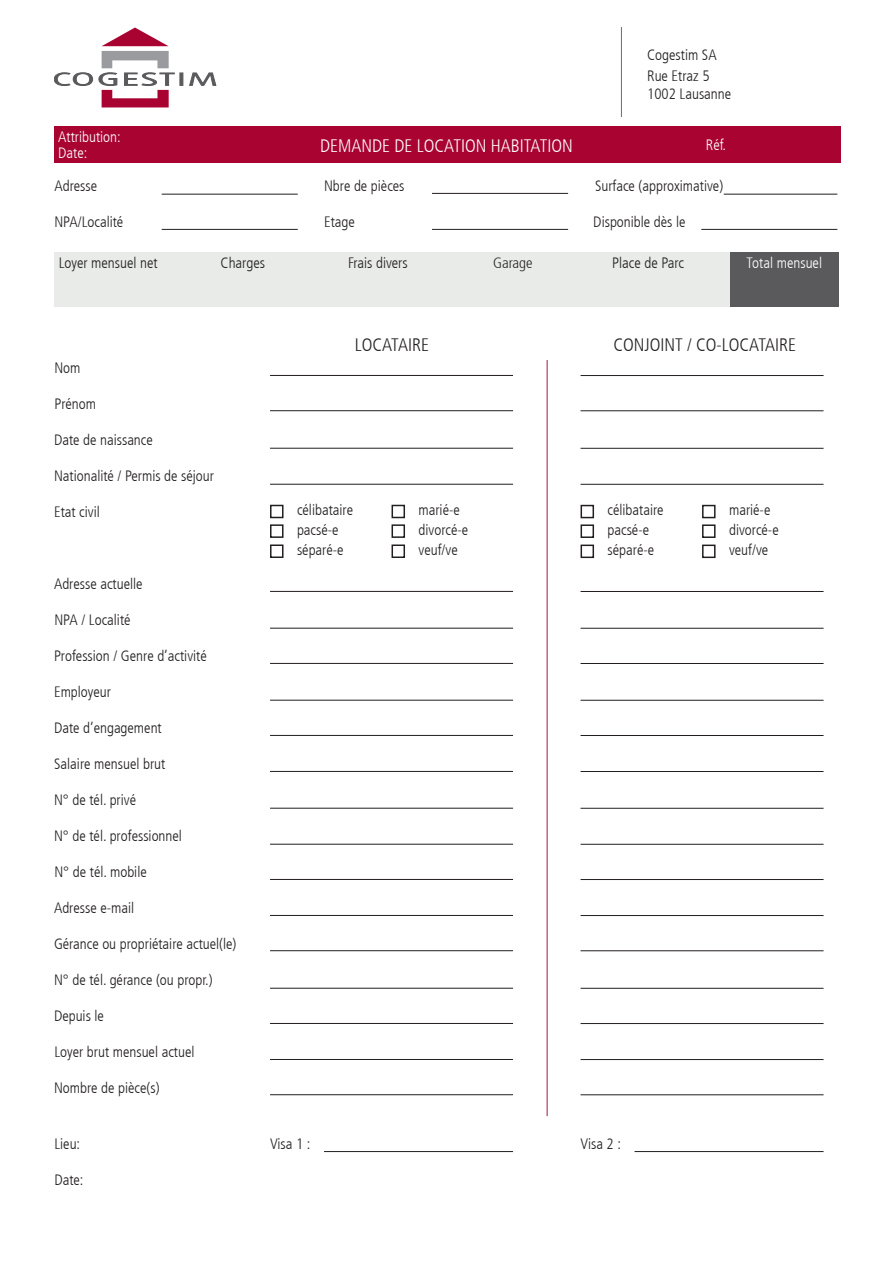
<style>
.page{position:relative;width:893px;height:1263px;background:#fff}
.page>*{position:absolute;margin:0;border:0;box-sizing:border-box;transform-origin:0 0}
.t1{font:300 condensed 18px "Frutiger 47";color:#231f20}
.t2{font:300 condensed 18px "Frutiger 47";color:#fff}
.t3{font:300 condensed 15px/21.6px "Frutiger 47";color:#231f20}
.t4{font:300 condensed 15px "Frutiger 47";color:#fff}
.t5{font:300 expanded 15px "Frutiger 47 Light Cn";color:#231f20}
</style>
<div class="page">
<div style="left:54px;top:126px;width:786px;height:36px;background:#a90332"></div>
<div style="left:55px;top:252px;width:680px;height:54px;background:#e8ebe8"></div>
<svg style="left:54px;top:72px;width:39px;height:14px"></svg>
<svg style="left:189px;top:73px;width:27px;height:13px"></svg>
<svg style="left:99px;top:28px;width:84px;height:79px"></svg>
<div style="left:54px;top:252px;width:108px;height:54px;background:#e8ebe8"></div>
<div style="left:730px;top:252px;width:108px;height:54px;background:#5a5a5d"></div>
<hr style="left:621px;top:27px;width:1px;height:90px;background:#6c6d70">
<hr style="left:547px;top:360px;width:1px;height:756px;background:#a41b3c">
<hr style="left:270px;top:375px;width:243px;height:1px;background:#231f20">
<hr style="left:270px;top:484px;width:243px;height:1px;background:#231f20">
<hr style="left:270px;top:844px;width:243px;height:1px;background:#231f20">
<hr style="left:270px;top:808px;width:243px;height:1px;background:#231f20">
<hr style="left:270px;top:771px;width:243px;height:1px;background:#231f20">
<hr style="left:270px;top:735px;width:243px;height:1px;background:#231f20">
<hr style="left:270px;top:700px;width:243px;height:1px;background:#231f20">
<hr style="left:270px;top:663px;width:243px;height:1px;background:#231f20">
<hr style="left:270px;top:628px;width:243px;height:1px;background:#231f20">
<hr style="left:270px;top:448px;width:243px;height:1px;background:#231f20">
<hr style="left:270px;top:591px;width:243px;height:1px;background:#231f20">
<hr style="left:270px;top:410px;width:243px;height:1px;background:#231f20">
<hr style="left:270px;top:950px;width:243px;height:1px;background:#231f20">
<hr style="left:270px;top:915px;width:243px;height:1px;background:#231f20">
<hr style="left:270px;top:879px;width:243px;height:1px;background:#231f20">
<hr style="left:270px;top:988px;width:243px;height:1px;background:#231f20">
<hr style="left:270px;top:1094px;width:243px;height:1px;background:#231f20">
<hr style="left:270px;top:1059px;width:243px;height:1px;background:#231f20">
<hr style="left:270px;top:1023px;width:243px;height:1px;background:#231f20">
<div style="left:270px;top:505px;width:14px;height:13px;border:2px solid #231f20"></div>
<div style="left:270px;top:524px;width:14px;height:14px;border:2px solid #231f20"></div>
<div style="left:270px;top:544px;width:14px;height:14px;border:2px solid #231f20"></div>
<div style="left:392px;top:505px;width:13px;height:13px;border:2px solid #231f20"></div>
<div style="left:392px;top:524px;width:13px;height:14px;border:2px solid #231f20"></div>
<div style="left:392px;top:544px;width:13px;height:14px;border:2px solid #231f20"></div>
<hr style="left:580px;top:375px;width:244px;height:1px;background:#231f20">
<hr style="left:580px;top:484px;width:244px;height:1px;background:#231f20">
<hr style="left:580px;top:844px;width:244px;height:1px;background:#231f20">
<hr style="left:580px;top:808px;width:244px;height:1px;background:#231f20">
<hr style="left:580px;top:771px;width:244px;height:1px;background:#231f20">
<hr style="left:580px;top:735px;width:244px;height:1px;background:#231f20">
<hr style="left:580px;top:700px;width:244px;height:1px;background:#231f20">
<hr style="left:580px;top:663px;width:244px;height:1px;background:#231f20">
<hr style="left:580px;top:628px;width:244px;height:1px;background:#231f20">
<hr style="left:580px;top:448px;width:244px;height:1px;background:#231f20">
<hr style="left:580px;top:591px;width:244px;height:1px;background:#231f20">
<hr style="left:580px;top:410px;width:244px;height:1px;background:#231f20">
<hr style="left:580px;top:950px;width:244px;height:1px;background:#231f20">
<hr style="left:580px;top:915px;width:244px;height:1px;background:#231f20">
<hr style="left:580px;top:879px;width:244px;height:1px;background:#231f20">
<hr style="left:580px;top:988px;width:244px;height:1px;background:#231f20">
<hr style="left:580px;top:1094px;width:244px;height:1px;background:#231f20">
<hr style="left:580px;top:1059px;width:244px;height:1px;background:#231f20">
<hr style="left:580px;top:1023px;width:244px;height:1px;background:#231f20">
<div style="left:580px;top:505px;width:14px;height:13px;border:2px solid #231f20"></div>
<div style="left:580px;top:524px;width:14px;height:14px;border:2px solid #231f20"></div>
<div style="left:580px;top:544px;width:14px;height:14px;border:2px solid #231f20"></div>
<div style="left:702px;top:505px;width:14px;height:13px;border:2px solid #231f20"></div>
<div style="left:702px;top:524px;width:14px;height:14px;border:2px solid #231f20"></div>
<div style="left:702px;top:544px;width:14px;height:14px;border:2px solid #231f20"></div>
<hr style="left:324px;top:1151px;width:189px;height:1px;background:#231f20">
<hr style="left:634px;top:1151px;width:190px;height:1px;background:#231f20">
<hr style="left:724px;top:194px;width:113px;height:1px;background:#231f20">
<hr style="left:432px;top:193px;width:136px;height:1px;background:#231f20">
<hr style="left:432px;top:229px;width:136px;height:1px;background:#231f20">
<hr style="left:701px;top:229px;width:136px;height:1px;background:#231f20">
<hr style="left:162px;top:229px;width:136px;height:1px;background:#231f20">
<hr style="left:162px;top:194px;width:136px;height:1px;background:#231f20">
<p class="t4" style="left:58px;top:129px;width:64px">Attribution:</p>
<p class="t4" style="left:58px;top:144px;width:31px">Date:</p>
<p class="t3" style="left:54px;top:175px;width:44px">Adresse</p>
<p class="t3" style="left:54px;top:211px;width:70px">NPA/Localité</p>
<p class="t2" style="left:320px;top:136px;width:254px">DEMANDE DE LOCATION HABITATION</p>
<p class="t3" style="left:324px;top:175px;width:82px">Nbre de pièces</p>
<p class="t3" style="left:324px;top:211px;width:32px">Etage</p>
<p class="t3" style="left:647px;top:44px;width:71px">Cogestim SA<br>Rue Etraz 5</p>
<p class="t3" style="left:647px;top:84px;width:86px">1002 Lausanne</p>
<p class="t4" style="left:706px;top:136px;width:22px">Réf.</p>
<p class="t3" style="left:595px;top:175px;width:130px">Surface (approximative)</p>
<p class="t3" style="left:593px;top:211px;width:94px">Disponible dès le</p>
<p class="t3" style="left:59px;top:252px;width:100px">Loyer mensuel net</p>
<p class="t3" style="left:221px;top:252px;width:46px">Charges</p>
<p class="t3" style="left:348px;top:252px;width:61px">Frais divers</p>
<p class="t5" style="left:493px;top:254px;width:41px">Garage</p>
<p class="t3" style="left:612px;top:252px;width:73px">Place de Parc</p>
<p class="t4" style="left:746px;top:254px;width:77px">Total mensuel</p>
<p class="t3" style="left:54px;top:357px;width:28px">Nom</p>
<p class="t3" style="left:54px;top:393px;width:43px">Prénom</p>
<p class="t3" style="left:54px;top:429px;width:100px">Date de naissance</p>
<p class="t3" style="left:54px;top:465px;width:162px">Nationalité / Permis de séjour</p>
<p class="t3" style="left:54px;top:501px;width:47px">Etat civil</p>
<p class="t3" style="left:54px;top:573px;width:90px">Adresse actuelle</p>
<p class="t3" style="left:54px;top:609px;width:78px">NPA / Localité</p>
<p class="t3" style="left:54px;top:645px;width:154px">Profession / Genre d’activité</p>
<p class="t3" style="left:54px;top:681px;width:58px">Employeur</p>
<p class="t3" style="left:54px;top:717px;width:109px">Date d’engagement</p>
<p class="t3" style="left:54px;top:753px;width:113px">Salaire mensuel brut</p>
<p class="t3" style="left:54px;top:789px;width:84px">N° de tél. privé</p>
<p class="t3" style="left:54px;top:825px;width:129px">N° de tél. professionnel</p>
<p class="t3" style="left:54px;top:861px;width:94px">N° de tél. mobile</p>
<p class="t3" style="left:54px;top:897px;width:82px">Adresse e-mail</p>
<p class="t3" style="left:54px;top:933px;width:184px">Gérance ou propriétaire actuel(le)</p>
<p class="t3" style="left:54px;top:969px;width:160px">N° de tél. gérance (ou propr.)</p>
<p class="t3" style="left:54px;top:1005px;width:52px">Depuis le</p>
<p class="t3" style="left:54px;top:1041px;width:142px">Loyer brut mensuel actuel</p>
<p class="t3" style="left:54px;top:1077px;width:107px">Nombre de pièce(s)</p>
<p class="t3" style="left:54px;top:1133px;width:27px">Lieu:</p>
<p class="t3" style="left:54px;top:1169px;width:31px">Date:</p>
<p class="t1" style="left:355px;top:334px;width:76px">LOCATAIRE</p>
<p class="t1" style="left:613px;top:334px;width:184px">CONJOINT / CO-LOCATAIRE</p>
<p class="t3" style="left:297px;top:499px;width:58px">célibataire</p>
<p class="t3" style="left:297px;top:519px;width:43px">pacsé-e</p>
<p class="t3" style="left:297px;top:539px;width:48px">séparé-e</p>
<p class="t3" style="left:418px;top:499px;width:43px">marié-e</p>
<p class="t3" style="left:418px;top:519px;width:51px">divorcé-e</p>
<p class="t3" style="left:418px;top:539px;width:41px">veuf/ve</p>
<p class="t3" style="left:608px;top:500px;width:58px">célibataire</p>
<p class="t3" style="left:608px;top:519px;width:43px">pacsé-e</p>
<p class="t3" style="left:608px;top:539px;width:48px">séparé-e</p>
<p class="t3" style="left:729px;top:500px;width:43px">marié-e</p>
<p class="t3" style="left:729px;top:519px;width:51px">divorcé-e</p>
<p class="t3" style="left:729px;top:539px;width:41px">veuf/ve</p>
<p class="t3" style="left:270px;top:1133px;width:42px">Visa 1 :</p>
<p class="t3" style="left:580px;top:1133px;width:42px">Visa 2 :</p>
</div>
